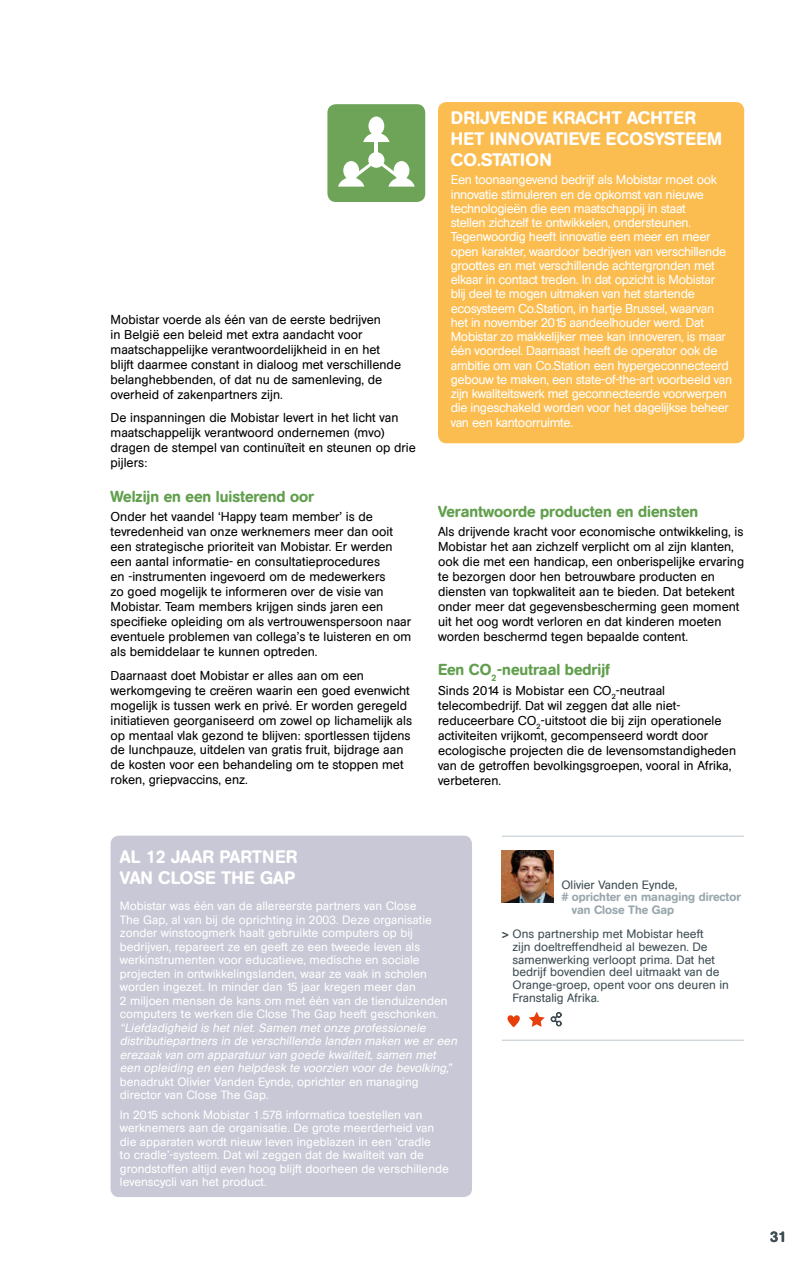
<style>
.page{position:relative;width:808px;height:1263px;background:#fff}
.page>*{position:absolute;margin:0;border:0;box-sizing:border-box;transform-origin:0 0}
.t1{font:500 18px/21px "AG Book Rounded";color:#fff}
.t2{font:500 15.75px "AG Book Rounded";color:#619f4d}
.t3{font:500 15px "AG Book Rounded";color:#3f4e54}
.t4{font:12.75px/15px "AG Book Rounded";color:#000}
.t5{font:12.75px/14.2px "AG Book Rounded";letter-spacing:-.025em;color:#fff}
.t6{font:12px/13.5px "AG Book Rounded";color:#fff}
.t7{font:italic 12px/13.5px "AG Book Rounded";color:#fff}
.t8{font:12px/12.8px "AG Book Rounded";color:#3f4e54}
.t9{font:500 12px "AG Book Rounded";color:#9aa8af}
.s1{font-family:"VAG Rounded";font-weight:700}
</style>
<div class="page">
<img style="left:502px;top:850px;width:52px;height:52px">
<hr style="left:502px;top:836px;width:242px;height:1px;background:#c5ced3">
<hr style="left:502px;top:1040px;width:242px;height:1px;background:#c5ced3">
<svg style="left:507px;top:1015px;width:13px;height:12px"></svg>
<svg style="left:529px;top:1012px;width:33px;height:15px"></svg>
<div style="left:327px;top:104px;width:98px;height:98px;background:#6da457;border-radius:9px"></div>
<hr style="left:375px;top:129px;width:3px;height:31px;background:#fff">
<svg style="left:363px;top:117px;width:26px;height:25px"></svg>
<svg style="left:338px;top:159px;width:77px;height:28px"></svg>
<div style="left:368px;top:152px;width:16px;height:16px;background:#fff;border-radius:50%"></div>
<div style="left:438px;top:102px;width:306px;height:341px;background:#fbbd50;border-radius:9px"></div>
<div style="left:111px;top:836px;width:361px;height:361px;background:#c8c8d6;border-radius:9px"></div>
<p class="t4" style="left:111px;top:312px;width:292px">Mobistar voerde als één van de eerste bedrijven<br>in België een beleid met extra aandacht voor maatschappelijke verantwoordelijkheid in en het blijft daarmee constant in dialoog met verschillende belanghebbenden, of dat nu de samenleving, de overheid of zakenpartners zijn.</p>
<p class="t4" style="left:111px;top:411px;width:307px">De inspanningen die Mobistar levert in het licht van maatschappelijk verantwoord ondernemen (mvo) dragen de stempel van continuïteit en steunen op drie pijlers:</p>
<p class="t2" style="left:111px;top:487px;width:205px">Welzijn en een luisterend oor</p>
<p class="t4" style="left:111px;top:509px;width:302px">Onder het vaandel ‘Happy team member’ is de tevredenheid van onze werknemers meer dan ooit een strategische prioriteit van Mobistar. Er werden een aantal informatie- en consultatieprocedures<br>en -instrumenten ingevoerd om de medewerkers<br>zo goed mogelijk te informeren over de visie van Mobistar. Team members krijgen sinds jaren een specifieke opleiding om als vertrouwenspersoon naar eventuele problemen van collega’s te luisteren en om als bemiddelaar te kunnen optreden.</p>
<p class="t4" style="left:111px;top:668px;width:303px">Daarnaast doet Mobistar er alles aan om een werkomgeving te creëren waarin een goed evenwicht mogelijk is tussen werk en privé. Er worden geregeld initiatieven georganiseerd om zowel op lichamelijk als op mentaal vlak gezond te blijven: sportlessen tijdens de lunchpauze, uitdelen van gratis fruit, bijdrage aan de kosten voor een behandeling om te stoppen met roken, griepvaccins, enz.</p>
<h1 class="t1" style="left:451px;top:107px;width:273px">DRIJVENDE KRACHT ACHTER<br>HET INNOVATIEVE ECOSYSTEEM<br>CO.STATION</h1>
<p class="t5" style="left:451px;top:173px;width:283px">Een toonaangevend bedrijf als Mobistar moet ook innovatie stimuleren en de opkomst van nieuwe technologieën die een maatschappij in staat<br>stellen zichzelf te ontwikkelen, ondersteunen.<br>Tegenwoordig heeft innovatie een meer en meer open karakter, waardoor bedrijven van verschillende groottes en met verschillende achtergronden met elkaar in contact treden. In dat opzicht is Mobistar blij deel te mogen uitmaken van het startende ecosysteem Co.Station, in hartje Brussel, waarvan het in november 2015 aandeelhouder werd. Dat Mobistar zo makkelijker mee kan innoveren, is maar één voordeel. Daarnaast heeft de operator ook de ambitie om van Co.Station een hypergeconnecteerd gebouw te maken, een state-of-the-art voorbeeld van zijn kwaliteitswerk met geconnecteerde voorwerpen die ingeschakeld worden voor het dagelijkse beheer van een kantoorruimte.</p>
<p class="t2" style="left:438px;top:502px;width:262px">Verantwoorde producten en diensten</p>
<p class="t4" style="left:438px;top:524px;width:308px">Als drijvende kracht voor economische ontwikkeling, is Mobistar het aan zichzelf verplicht om al zijn klanten, ook die met een handicap, een onberispelijke ervaring te bezorgen door hen betrouwbare producten en diensten van topkwaliteit aan te bieden. Dat betekent onder meer dat gegevensbescherming geen moment uit het oog wordt verloren en dat kinderen moeten worden beschermd tegen bepaalde content.</p>
<p class="t2" style="left:438px;top:661px;width:173px">Een CO<sub>2</sub>-neutraal bedrijf</p>
<p class="t4" style="left:438px;top:683px;width:300px">Sinds 2014 is Mobistar een CO<sub>2</sub>-neutraal telecombedrijf. Dat wil zeggen dat alle niet&shy;reduceerbare CO<sub>2</sub>-uitstoot die bij zijn operationele activiteiten vrijkomt, gecompenseerd wordt door ecologische projecten die de levensomstandigheden van de getroffen bevolkingsgroepen, vooral in Afrika, verbeteren.</p>
<h1 class="t1" style="left:120px;top:846px;width:179px">AL 12 JAAR PARTNER<br>VAN CLOSE THE GAP</h1>
<p class="t6" style="left:120px;top:899px;width:329px">Mobistar was één van de allereerste partners van Close<br>The Gap, al van bij de oprichting in 2003. Deze organisatie zonder winstoogmerk haalt gebruikte computers op bij bedrijven, repareert ze en geeft ze een tweede leven als werkinstrumenten voor educatieve, medische en sociale projecten in ontwikkelingslanden, waar ze vaak in scholen worden ingezet. In minder dan 15 jaar kregen meer dan<br>2 miljoen mensen de kans om met één van de tienduizenden computers te werken die Close The Gap heeft geschonken.</p>
<p class="t7" style="left:120px;top:1021px;width:341px">“Liefdadigheid is het niet. Samen met onze professionele distributiepartners in de verschillende landen maken we er een erezaak van om apparatuur van goede kwaliteit, samen met een opleiding en een helpdesk te voorzien voor de bevolking,”</p>
<p class="t6" style="left:120px;top:1075px;width:300px">benadrukt Olivier Vanden Eynde, oprichter en managing director van Close The Gap.</p>
<p class="t6" style="left:120px;top:1108px;width:330px">In 2015 schonk Mobistar 1.578 informatica toestellen van werknemers aan de organisatie. De grote meerderheid van die apparaten wordt nieuw leven ingeblazen in een ‘cradle<br>to cradle’-systeem. Dat wil zeggen dat de kwaliteit van de grondstoffen altijd even hoog blijft doorheen de verschillende levenscycli van het product.</p>
<p class="t8" style="left:561px;top:878px;width:118px">Olivier Vanden Eynde,</p>
<p class="t9" style="left:561px;top:890px;width:181px"><span class="s1">#</span> oprichter en managing director</p>
<p class="t9" style="left:572px;top:903px;width:104px">van Close The Gap</p>
<p class="t8" style="left:512px;top:927px;width:218px;text-indent:-11px"><span class="s1">&gt;</span> Ons partnership met Mobistar heeft<br>zijn doeltreffendheid al bewezen. De samenwerking verloopt prima. Dat het bedrijf bovendien deel uitmaakt van de Orange-groep, opent voor ons deuren in Franstalig Afrika.</p>
<p class="t3" style="left:770px;top:1228px;width:18px">31</p>
</div>
